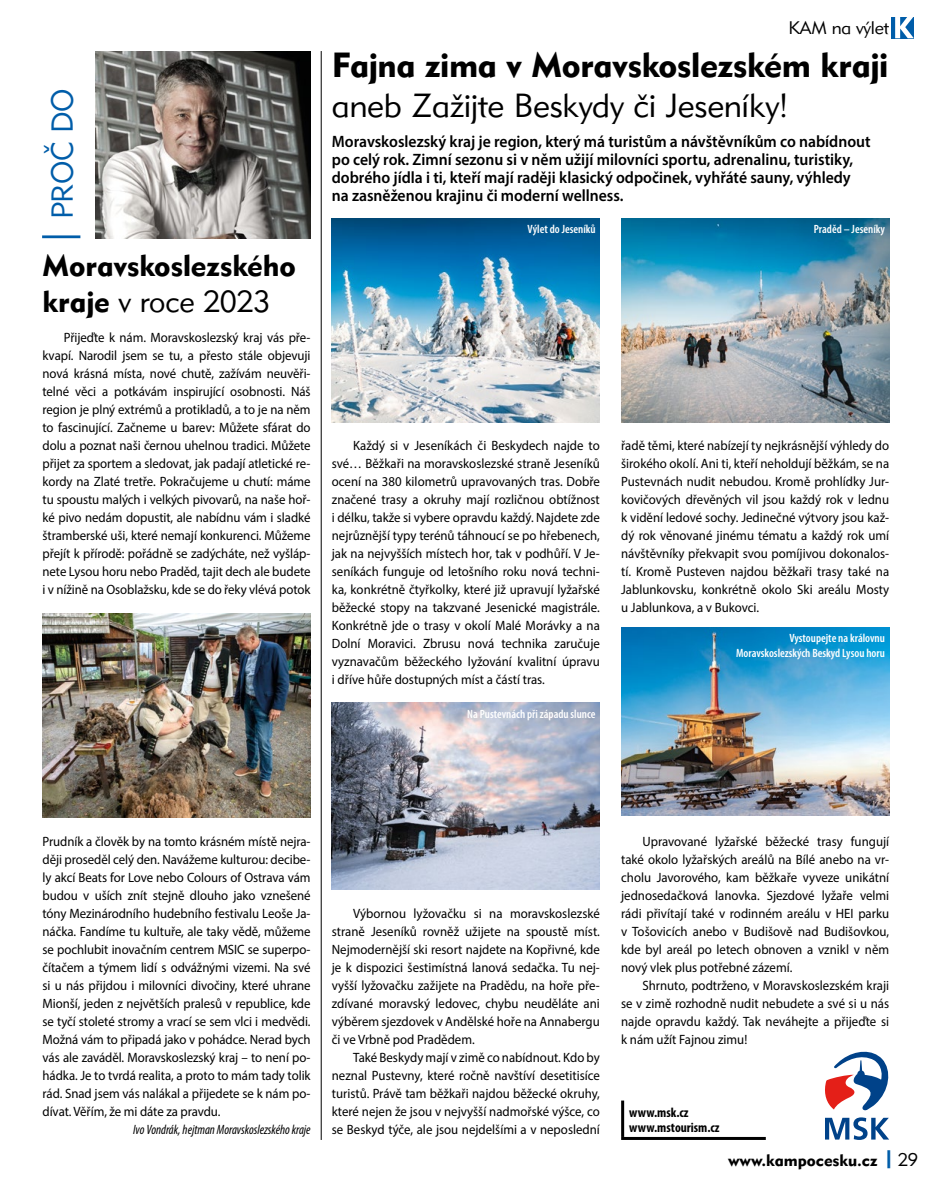
<style>
.page{position:relative;width:936px;height:1191px;background:#fff}
.page>*{position:absolute;margin:0;border:0;box-sizing:border-box;transform-origin:0 0}
._3-titulek{font:900 34.5px "Geometric 415";letter-spacing:-.01em;color:#000}
._3-podtitulek{font:300 33px "Geometric 415";letter-spacing:-.005em;color:#000}
.hejtman_titulek{font:900 30px/36px "Geometric 415";letter-spacing:-.005em;color:#000}
.hejtman_proc{font:300 30px "Geometric 415";letter-spacing:-.015em;color:#005da9}
.t1{font:300 18px "Geometric 415";letter-spacing:-.01em;color:#000}
._4-perex{font:600 16.5px/18px "Myriad Pro";color:#000;scale:.95 1}
.t2{font:900 16.5px "Geometric 415";color:#000}
._7-text{font:13.5px/18px "Myriad Pro";color:#000;text-align:justify;scale:.95 1}
._8-podpis{font:italic condensed 13.5px "Myriad Pro";color:#000;scale:.95 1}
._9-kontakt{font:700 condensed 13.5px "Myriad Pro";color:#000}
._2-popisek_white{font:600 condensed 12px/14.4px "Myriad Pro";color:#fff;text-align:right}
.s1{font-weight:300}
.s2{font-size:18px;color:#005da9}
.s3{font-weight:300;font-size:18px}
</style>
<div class="page">
<img style="left:621px;top:628px;width:268px;height:187px">
<img style="left:332px;top:218px;width:268px;height:204px">
<img style="left:332px;top:702px;width:268px;height:187px">
<svg style="left:825px;top:1051px;width:64px;height:60px"></svg>
<svg style="left:825px;top:1117px;width:64px;height:23px"></svg>
<img style="left:621px;top:218px;width:268px;height:204px">
<hr style="left:621px;top:1100px;width:3px;height:37px;background:#000">
<hr style="left:621px;top:1137px;width:144px;height:3px;background:#000">
<div style="left:891px;top:17px;width:22px;height:21px;background:#005da9"></div>
<svg style="left:895px;top:17px;width:18px;height:21px"></svg>
<hr style="left:321px;top:51px;width:1px;height:1089px;background:#000">
<img style="left:43px;top:613px;width:267px;height:204px">
<img style="left:95px;top:51px;width:215px;height:187px">
<hr style="left:42px;top:235px;width:38px;height:3px;background:#005da9">
<p class="hejtman_proc" style="left:44px;top:219px;width:132px;rotate:-90deg">PROČ DO</p>
<p class="hejtman_titulek" style="left:43px;top:247px;width:255px">Moravskoslezského kraje <span class="s1">v roce 2023</span></p>
<p class="_7-text" style="left:43px;top:328px;width:283px;text-indent:21px">Přijeďte k nám. Moravskoslezský kraj vás pře&shy;kvapí. Narodil jsem se tu, a přesto stále objevuji nová krásná místa, nové chutě, zažívám neuvěři&shy;telné věci a potkávám inspirující osobnosti. Náš region je plný extrémů a protikladů, a to je na něm to fascinující. Začneme u barev: Můžete sfárat do dolu a poznat naši černou uhelnou tradici. Můžete přijet za sportem a sledovat, jak padají atletické re&shy;kordy na Zlaté tretře. Pokračujeme u chutí: máme tu spoustu malých i velkých pivovarů, na naše hoř&shy;ké pivo nedám dopustit, ale nabídnu vám i sladké štramberské uši, které nemají konkurenci. Můžeme přejít k přírodě: pořádně se zadýcháte, než vyšláp&shy;nete Lysou horu nebo Praděd, tajit dech ale budete i v nížině na Osoblažsku, kde se do řeky vlévá potok</p>
<h3 class="t1" style="left:788px;top:17px;width:102px">KAM na výlet</h3>
<p class="_3-titulek" style="left:332px;top:44px;width:558px">Fajna zima v Moravskoslezském kraji</p>
<p class="_3-podtitulek" style="left:332px;top:85px;width:458px">aneb Zažijte Beskydy či Jeseníky!</p>
<p class="_4-perex" style="left:332px;top:132px;width:568px">Moravskoslezský kraj je region, který má turistům a návštěvníkům co nabídnout po celý rok. Zimní sezonu si v něm užijí milovníci sportu, adrenalinu, turistiky, dobrého jídla i ti, kteří mají raději klasický odpočinek, vyhřáté sauny, výhledy na zasněženou krajinu či moderní wellness.</p>
<p class="_2-popisek_white" style="left:527px;top:222px;width:69px">Výlet do Jeseníků</p>
<p class="_2-popisek_white" style="left:813px;top:222px;width:73px">Praděd – Jeseníky</p>
<p class="_7-text" style="left:332px;top:436px;width:284px;text-indent:21px">Každý si v Jeseníkách či Beskydech najde to své… Běžkaři na moravskoslezské straně Jeseníků ocení na 380 kilometrů upravovaných tras. Dobře značené trasy a okruhy mají rozličnou obtížnost i délku, takže si vybere opravdu každý. Najdete zde nejrůznější typy terénů táhnoucí se po hřebenech, jak na nejvyšších místech hor, tak v podhůří. V Je&shy;seníkách funguje od letošního roku nová techni&shy;ka, konkrétně čtyřkolky, které již upravují lyžařské běžecké stopy na takzvané Jesenické magistrále.<br>Konkrétně jde o trasy v okolí Malé Morávky a na Dolní Moravici. Zbrusu nová technika zaručuje vyznavačům běžeckého lyžování kvalitní úpravu i dříve hůře dostupných míst a částí tras.</p>
<p class="_2-popisek_white" style="left:467px;top:706px;width:130px">Na Pustevnách při západu slunce</p>
<p class="_7-text" style="left:621px;top:436px;width:284px">řadě těmi, které nabízejí ty nejkrásnější výhledy do širokého okolí. Ani ti, kteří neholdují běžkám, se na Pustevnách nudit nebudou. Kromě prohlídky Jur&shy;kovičových dřevěných vil jsou každý rok v lednu k vidění ledové sochy. Jedinečné výtvory jsou kaž&shy;dý rok věnované jinému tématu a každý rok umí návštěvníky překvapit svou pomíjivou dokonalos&shy;tí. Kromě Pusteven najdou běžkaři trasy také na Jablunkovsku, konkrétně okolo Ski areálu Mosty u Jablunkova, a v Bukovci.</p>
<p class="_2-popisek_white" style="left:736px;top:631px;width:150px">Vystoupejte na královnu<br>Moravskoslezských Beskyd Lysou horu</p>
<p class="_7-text" style="left:43px;top:832px;width:284px">Prudník a člověk by na tomto krásném místě nejra&shy;ději proseděl celý den. Navážeme kulturou: decibe&shy;ly akcí Beats for Love nebo Colours of Ostrava vám budou v uších znít stejně dlouho jako vznešené tóny Mezinárodního hudebního festivalu Leoše Ja&shy;náčka. Fandíme tu kultuře, ale taky vědě, můžeme se pochlubit inovačním centrem MSIC se superpo&shy;čítačem a týmem lidí s odvážnými vizemi. Na své si u nás přijdou i milovníci divočiny, které uhrane Mionší, jeden z největších pralesů v republice, kde se tyčí stoleté stromy a vrací se sem vlci i medvědi.<br>Možná vám to připadá jako v pohádce. Nerad bych vás ale zaváděl. Moravskoslezský kraj – to není po&shy;hádka. Je to tvrdá realita, a proto to mám tady tolik rád. Snad jsem vás nalákal a přijedete se k nám po&shy;dívat. Věřím, že mi dáte za pravdu.</p>
<p class="_8-podpis" style="left:133px;top:1121px;width:188px">Ivo Vondrák, hejtman Moravskoslezského kraje</p>
<p class="_7-text" style="left:332px;top:904px;width:283px;text-indent:21px">Výbornou lyžovačku si na moravskoslezské straně Jeseníků rovněž užijete na spoustě míst.<br>Nejmodernější ski resort najdete na Kopřivné, kde je k dispozici šestimístná lanová sedačka. Tu nej&shy;vyšší lyžovačku zažijete na Pradědu, na hoře pře&shy;zdívané moravský ledovec, chybu neuděláte ani výběrem sjezdovek v Andělské hoře na Annabergu či ve Vrbně pod Pradědem.</p>
<p class="_7-text" style="left:332px;top:1048px;width:284px;text-indent:21px">Také Beskydy mají v zimě co nabídnout. Kdo by neznal Pustevny, které ročně navštíví desetitisíce turistů. Právě tam běžkaři najdou běžecké okruhy, které nejen že jsou v nejvyšší nadmořské výšce, co se Beskyd týče, ale jsou nejdelšími a v neposlední</p>
<p class="_7-text" style="left:621px;top:832px;width:284px;text-indent:21px">Upravované lyžařské běžecké trasy fungují také okolo lyžařských areálů na Bílé anebo na vr&shy;cholu Javorového, kam běžkaře vyveze unikátní jednosedačková lanovka. Sjezdové lyžaře velmi rádi přivítají také v rodinném areálu v HEI parku v Tošovicích anebo v Budišově nad Budišovkou, kde byl areál po letech obnoven a vznikl v něm nový vlek plus potřebné zázemí.</p>
<p class="_7-text" style="left:621px;top:976px;width:283px;text-indent:21px">Shrnuto, podtrženo, v Moravskoslezském kraji se v zimě rozhodně nudit nebudete a své si u nás najde opravdu každý. Tak neváhejte a přijeďte si k nám užít Fajnou zimu!</p>
<p class="_9-kontakt" style="left:629px;top:1104px;width:61px">www.msk.cz</p>
<p class="_9-kontakt" style="left:629px;top:1119px;width:92px">www.mstourism.cz</p>
<p class="t2" style="left:728px;top:1150px;width:192px">www.kampocesku.cz <span class="s2">|</span><span class="s3">29</span></p>
</div>
